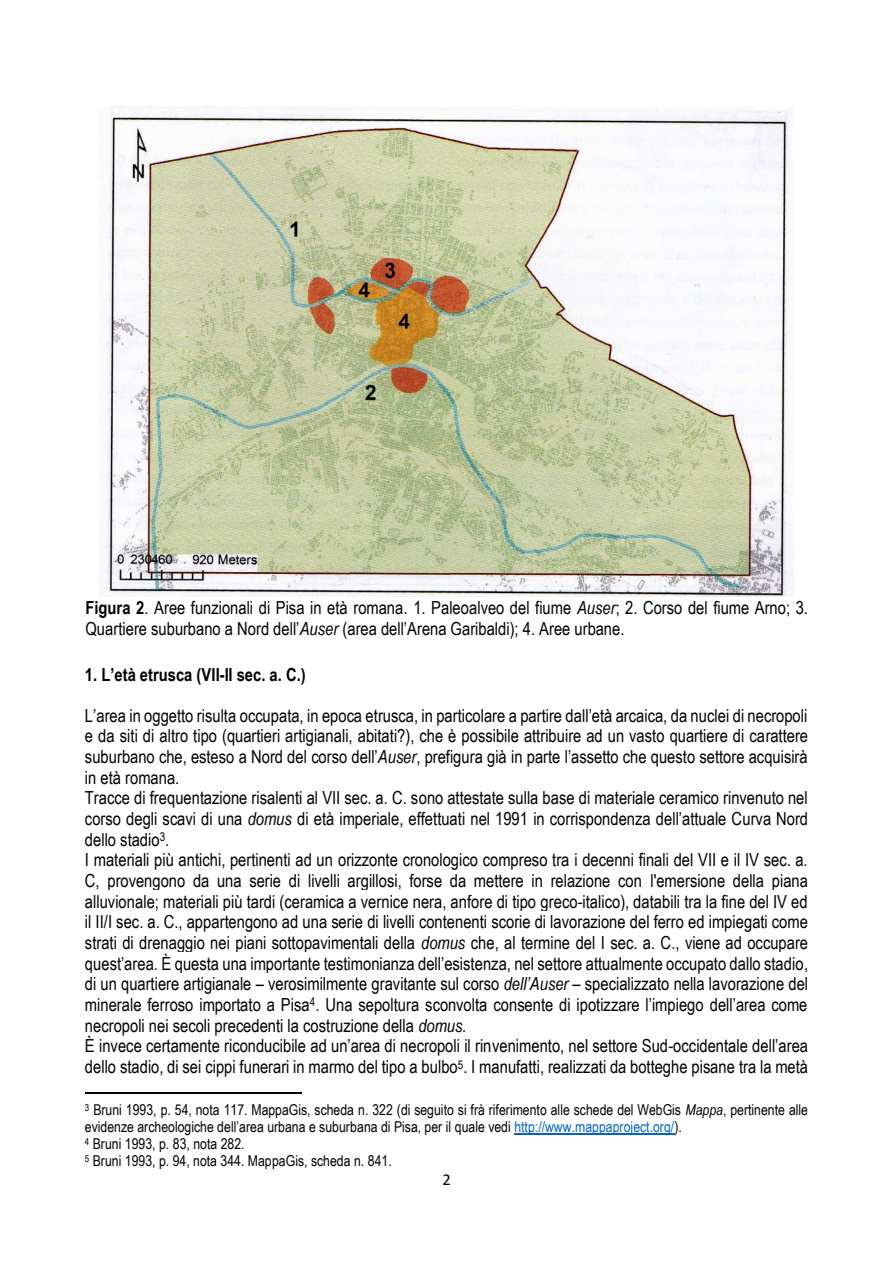
<style>
.page{position:relative;width:893px;height:1263px;background:#fff}
.page>*{position:absolute;margin:0;border:0;box-sizing:border-box;transform-origin:0 0}
.t1{font:18px/20.7px "Arial Narrow";color:#000;text-align:justify}
.t2{font:700 18px "Arial Narrow";color:#000}
.t3{font:16.5px "Calibri";color:#000}
.t4{font:15px/17.1px "Arial Narrow";color:#000}
.s1{font-weight:700}
.s2{font-style:italic}
.s3{color:#0563c1}
</style>
<div class="page">
<hr style="left:85px;top:1092px;width:216px;height:1px;background:#000">
<hr style="left:514px;top:1133px;width:160px;height:1px;background:#0563c1">
<img style="left:100px;top:106px;width:693px;height:491px">
<p class="t1" style="left:86px;top:597px;width:724px"><span class="s1">Figura 2</span>. Aree funzionali di Pisa in età romana. 1. Paleoalveo del fiume <span class="s2">Auser</span>; 2. Corso del fiume Arno; 3.<br>Quartiere suburbano a Nord dell’<span class="s2">Auser</span> (area dell’Arena Garibaldi); 4. Aree urbane.</p>
<p class="t2" style="left:85px;top:664px;width:222px">1. L’età etrusca (VII-II sec. a. C.)</p>
<p class="t1" style="left:85px;top:705px;width:725px">L’area in oggetto risulta occupata, in epoca etrusca, in particolare a partire dall’età arcaica, da nuclei di necropoli e da siti di altro tipo (quartieri artigianali, abitati?), che è possibile attribuire ad un vasto quartiere di carattere suburbano che, esteso a Nord del corso dell’<span class="s2">Auser</span>, prefigura già in parte l’assetto che questo settore acquisirà in età romana.</p>
<p class="t1" style="left:85px;top:787px;width:725px">Tracce di frequentazione risalenti al VII sec. a. C. sono attestate sulla base di materiale ceramico rinvenuto nel corso degli scavi di una <span class="s2">domus</span> di età imperiale, effettuati nel 1991 in corrispondenza dell’attuale Curva Nord dello stadio<sup>3</sup>.</p>
<p class="t1" style="left:85px;top:849px;width:725px">I materiali più antichi, pertinenti ad un orizzonte cronologico compreso tra i decenni finali del VII e il IV sec. a.<br>C, provengono da una serie di livelli argillosi, forse da mettere in relazione con l'emersione della piana alluvionale; materiali più tardi (ceramica a vernice nera, anfore di tipo greco-italico), databili tra la fine del IV ed il II/I sec. a. C., appartengono ad una serie di livelli contenenti scorie di lavorazione del ferro ed impiegati come strati di drenaggio nei piani sottopavimentali della <span class="s2">domus</span> che, al termine del I sec. a. C., viene ad occupare quest’area. È questa una importante testimonianza dell’esistenza, nel settore attualmente occupato dallo stadio, di un quartiere artigianale – verosimilmente gravitante sul corso <span class="s2">dell’Auser</span> – specializzato nella lavorazione del minerale ferroso importato a Pisa<sup>4</sup>. Una sepoltura sconvolta consente di ipotizzare l’impiego dell’area come necropoli nei secoli precedenti la costruzione della <span class="s2">domus.</span></p>
<p class="t1" style="left:85px;top:1035px;width:725px">È invece certamente riconducibile ad un’area di necropoli il rinvenimento, nel settore Sud-occidentale dell’area dello stadio, di sei cippi funerari in marmo del tipo a bulbo<sup>5</sup>. I manufatti, realizzati da botteghe pisane tra la metà</p>
<p class="t4" style="left:85px;top:1101px;width:725px"><sup>3</sup> Bruni 1993, p. 54, nota 117. MappaGis, scheda n. 322 (di seguito si frà riferimento alle schede del WebGis <span class="s2">Mappa</span>, pertinente alle evidenze archeologiche dell’area urbana e suburbana di Pisa, per il quale vedi <span class="s3">http://www.mappaproject.org/</span>).</p>
<p class="t4" style="left:85px;top:1135px;width:161px"><sup>4</sup> Bruni 1993, p. 83, nota 282.</p>
<p class="t4" style="left:85px;top:1152px;width:308px"><sup>5</sup> Bruni 1993, p. 94, nota 344. MappaGis, scheda n. 841.</p>
<p class="t3" style="left:442px;top:1173px;width:10px">2</p>
</div>
